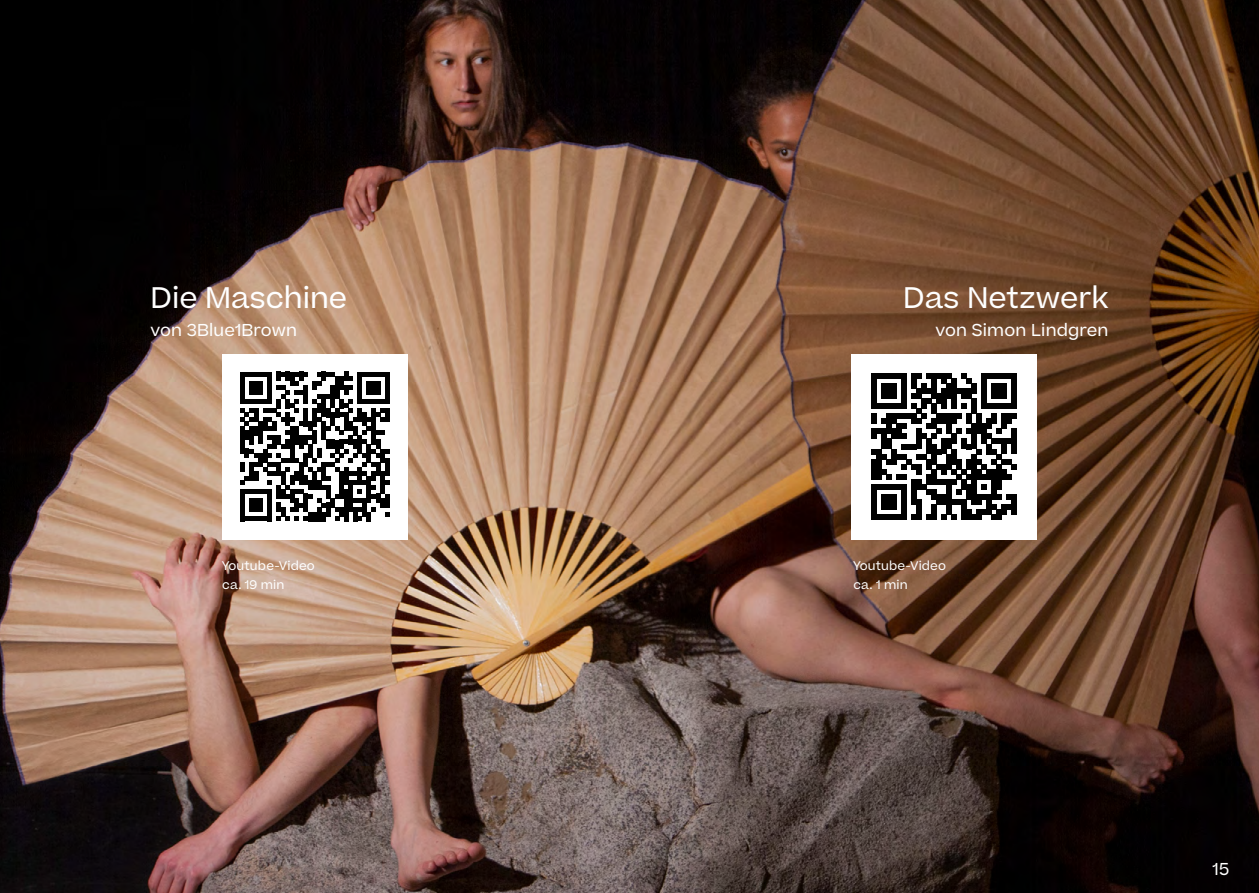
<style>
.page{position:relative;width:1259px;height:893px;background:#fff}
.page>*{position:absolute;margin:0;border:0;box-sizing:border-box;transform-origin:0 0}
.t1{font:28.5px "Beatrice";color:#fff}
.t2{font:16.5px "Beatrice";letter-spacing:.01em;color:#fff}
.t3{font:12px/18.3px "Beatrice";letter-spacing:.01em;color:#fff}
</style>
<div class="page">
<img style="left:0;top:0;width:1259px;height:893px">
<svg style="left:98px;top:185px;width:433px;height:522px;background:#9f816d"></svg>
<svg style="left:727px;top:185px;width:434px;height:522px;background:#81604c"></svg>
<h1 class="t1" style="left:150px;top:279px;width:198px">Die Maschine</h1>
<h1 class="t1" style="left:903px;top:279px;width:207px">Das Netzwerk</h1>
<h2 class="t2" style="left:150px;top:319px;width:148px">von 3Blue1Brown</h2>
<h2 class="t2" style="left:935px;top:319px;width:174px">von Simon Lindgren</h2>
<p class="t3" style="left:222px;top:557px;width:95px">Youtube-Video ca. 19 min</p>
<p class="t3" style="left:853px;top:557px;width:95px">Youtube-Video ca. 1 min</p>
<h2 class="t2" style="left:1212px;top:858px;width:18px">15</h2>
</div>
